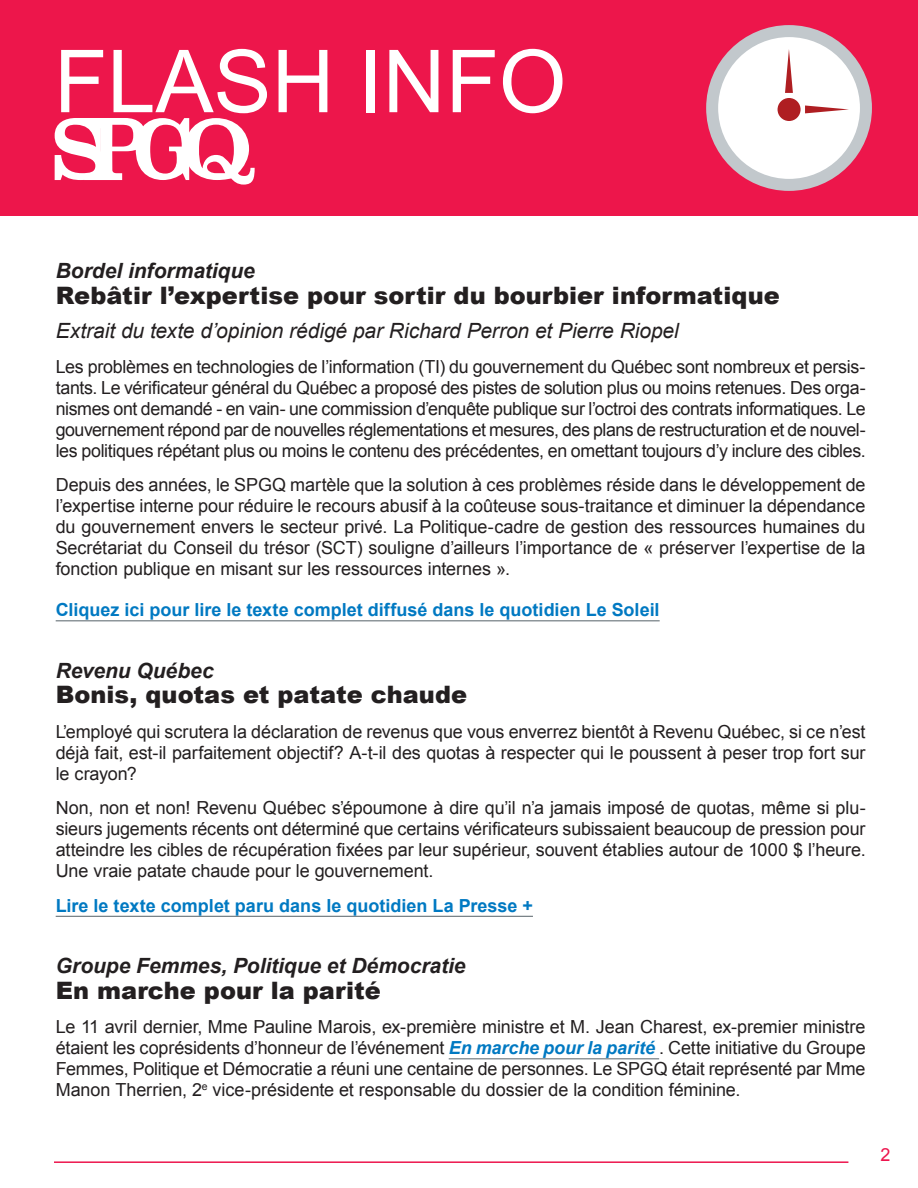
<style>
.page{position:relative;width:918px;height:1188px;background:#fff}
.page>*{position:absolute;margin:0;border:0;box-sizing:border-box;transform-origin:0 0}
.t1{font:87px "Arial";color:#fff}
.t2{font:900 24px "Arial";color:#231f20}
.t3{font:italic 700 21px "Arial";color:#231f20}
.t4{font:italic 21px "Arial";letter-spacing:-.005em;color:#231f20}
.t5{font:18px/21px "Arial";letter-spacing:-.005em;color:#231f20;text-align:justify}
.t6{font:700 18px "Arial";color:#0079c2}
.t7{font:18px "Arial";color:#ed154e}
.s1{font-weight:700;font-style:italic;color:#0079c2}
</style>
<div class="page">
<div style="left:0;top:0;width:918px;height:216px;background:#ed164b"></div>
<svg style="left:55px;top:118px;width:200px;height:67px"></svg>
<div style="left:712px;top:31px;width:154px;height:154px;background:#fff;border-radius:50%"></div>
<div style="left:706px;top:25px;width:166px;height:166px;border:12px solid #c2c8cc;border-radius:50%"></div>
<svg style="left:785px;top:49px;width:8px;height:44px"></svg>
<svg style="left:805px;top:105px;width:44px;height:8px"></svg>
<div style="left:778px;top:98px;width:23px;height:23px;background:#af1e22;border-radius:50%"></div>
<hr style="left:54px;top:1161px;width:794px;height:2px;background:#ed154e">
<hr style="left:56px;top:620px;width:604px;height:1px;background:#697379">
<hr style="left:56px;top:916px;width:477px;height:1px;background:#697379">
<hr style="left:449px;top:1058px;width:210px;height:1px;background:#697379">
<h1 class="t1" style="left:54px;top:25px;width:514px">flash info</h1>
<p class="t3" style="left:56px;top:257px;width:201px">Bordel informatique</p>
<h2 class="t2" style="left:56px;top:278px;width:726px">Rebâtir l’expertise pour sortir du bourbier informatique</h2>
<p class="t4" style="left:56px;top:317px;width:625px">Extrait du texte d’opinion rédigé par Richard Perron et Pierre Riopel</p>
<p class="t5" style="left:56px;top:356px;width:812px">Les problèmes en technologies de l’information (TI) du gouvernement du Québec sont nombreux et persis&shy;tants. Le vérificateur général du Québec a proposé des pistes de solution plus ou moins retenues. Des orga&shy;nismes ont demandé - en vain- une commission d’enquête publique sur l’octroi des contrats informatiques. Le gouvernement répond par de nouvelles réglementations et mesures, des plans de restructuration et de nouvel&shy;les politiques répétant plus ou moins le contenu des précédentes, en omettant toujours d’y inclure des cibles.</p>
<p class="t5" style="left:56px;top:474px;width:811px">Depuis des années, le SPGQ martèle que la solution à ces problèmes réside dans le développement de l’expertise interne pour réduire le recours abusif à la coûteuse sous-traitance et diminuer la dépendance du gouvernement envers le secteur privé. La Politique-cadre de gestion des ressources humaines du Secrétariat du Conseil du trésor (SCT) souligne d’ailleurs l’importance de « préserver l’expertise de la fonction publique en misant sur les ressources internes ».</p>
<p class="t6" style="left:56px;top:598px;width:605px">Cliquez ici pour lire le texte complet diffusé dans le quotidien Le Soleil</p>
<p class="t3" style="left:56px;top:656px;width:160px">Revenu Québec</p>
<h2 class="t2" style="left:56px;top:677px;width:413px">Bonis, quotas et patate chaude</h2>
<p class="t5" style="left:56px;top:721px;width:811px">L’employé qui scrutera la déclaration de revenus que vous enverrez bientôt à Revenu Québec, si ce n’est déjà fait, est-il parfaitement objectif? A-t-il des quotas à respecter qui le poussent à peser trop fort sur le crayon?</p>
<p class="t5" style="left:56px;top:798px;width:812px">Non, non et non! Revenu Québec s’époumone à dire qu’il n’a jamais imposé de quotas, même si plu&shy;sieurs jugements récents ont déterminé que certains vérificateurs subissaient beaucoup de pression pour atteindre les cibles de récupération fixées par leur supérieur, souvent établies autour de 1000 $ l’heure.<br>Une vraie patate chaude pour le gouvernement.</p>
<p class="t6" style="left:56px;top:894px;width:479px">Lire le texte complet paru dans le quotidien La Presse +</p>
<p class="t3" style="left:56px;top:952px;width:411px">Groupe Femmes, Politique et Démocratie</p>
<h2 class="t2" style="left:56px;top:973px;width:327px">En marche pour la parité</h2>
<p class="t5" style="left:56px;top:1017px;width:811px">Le 11 avril dernier, Mme Pauline Marois, ex-première ministre et M. Jean Charest, ex-premier ministre étaient les coprésidents d’honneur de l’événement <span class="s1">En marche pour la parité</span> . Cette initiative du Groupe Femmes, Politique et Démocratie a réuni une centaine de personnes. Le SPGQ était représenté par Mme Manon Therrien, 2<sup>e</sup> vice-présidente et responsable du dossier de la condition féminine.</p>
<p class="t7" style="left:880px;top:1142px;width:12px">2</p>
</div>
